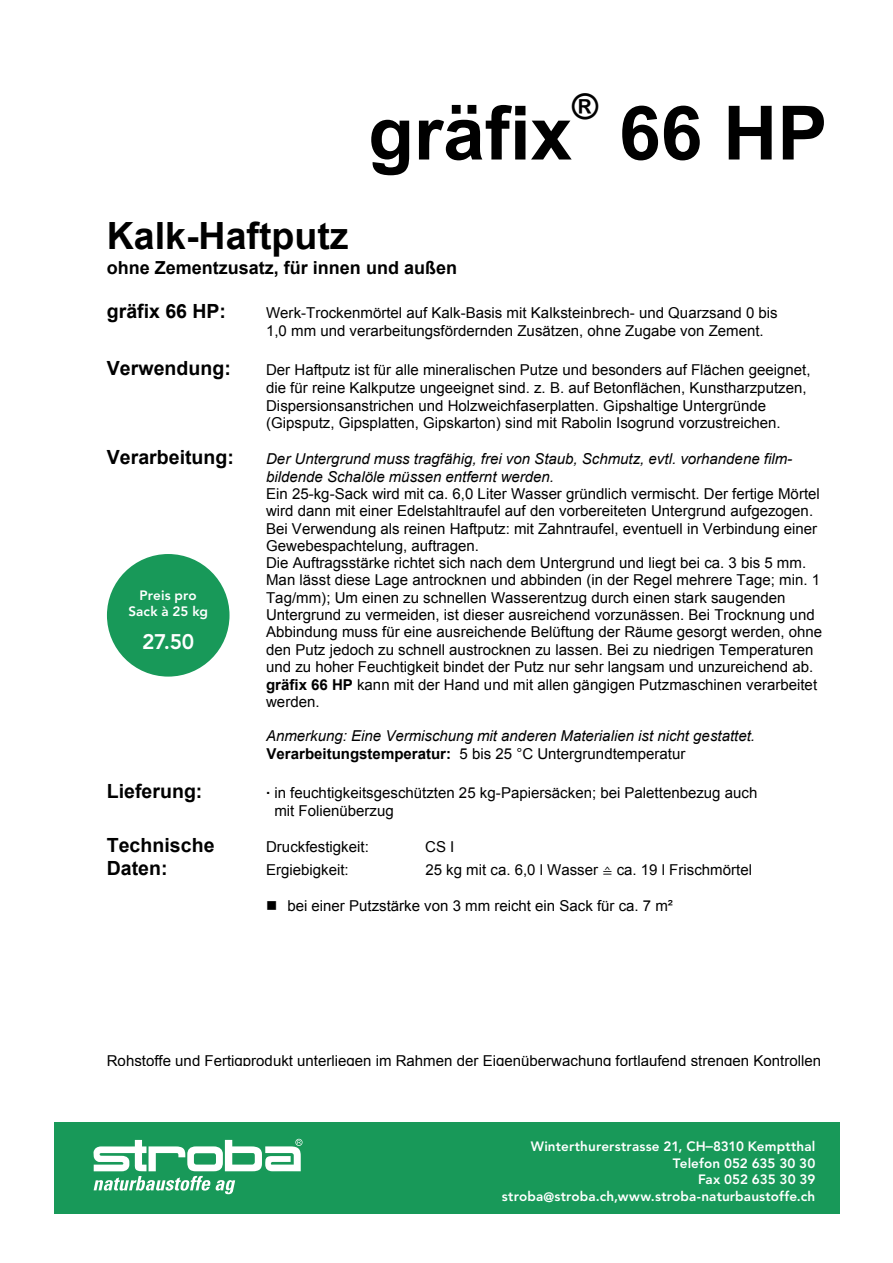
<style>
.page{position:relative;width:893px;height:1263px;background:#fff}
.page>*{position:absolute;margin:0;border:0;box-sizing:border-box;transform-origin:0 0}
.t1{font:700 75px "Arial";color:#000}
.t2{font:700 37.5px "Arial";color:#000}
.t3{font:700 35.25px "Arial";color:#000}
.t4{font:800 21px "Avenir LT Std";color:#fff}
.t5{font:700 19.5px "Arial";color:#000}
.t6{font:700 18px "Arial";color:#000}
.t7{font:15px/17.4px "Arial";color:#000}
.t8{font:italic 15px/17.5px "Arial";color:#000}
.t9{font:800 13.5px/16.5px "Avenir LT Std";letter-spacing:.01em;color:#fff;text-align:center}
.s1{font-style:italic}
.s2{font-weight:700}
.s3{font-weight:700;font-style:normal}
.s4{font-style:normal}
.s5{font-family:"Cambria Math";font-size:13.5px}
</style>
<div class="page">
<div style="left:54px;top:1122px;width:785px;height:91px;background:#189959"></div>
<svg style="left:94px;top:1139px;width:208px;height:55px"></svg>
<div style="left:107px;top:554px;width:122px;height:123px;background:#189959;border-radius:50%"></div>
<p class="t1" style="left:368px;top:84px;width:206px">gräfix</p>
<p class="t3" style="left:572px;top:83px;width:28px">®</p>
<p class="t1" style="left:619px;top:84px;width:210px">66 HP</p>
<p class="t2" style="left:107px;top:211px;width:243px">Kalk-Haftputz</p>
<p class="t6" style="left:107px;top:256px;width:352px">ohne Zementzusatz, für innen und außen</p>
<p class="t5" style="left:107px;top:298px;width:121px">gräfix 66 HP:</p>
<p class="t7" style="left:266px;top:303px;width:513px;line-height:18.1px">Werk-Trockenmörtel auf Kalk-Basis mit Kalksteinbrech- und Quarzsand 0 bis<br>1,0 mm und verarbeitungsfördernden Zusätzen, ohne Zugabe von Zement.</p>
<p class="t5" style="left:107px;top:355px;width:126px">Verwendung:</p>
<p class="t7" style="left:266px;top:361px;width:546px">Der Haftputz ist für alle mineralischen Putze und besonders auf Flächen geeignet, die für reine Kalkputze ungeeignet sind. z. B. auf Betonflächen, Kunstharzputzen, Dispersionsanstrichen und Holzweichfaserplatten. Gipshaltige Untergründe (Gipsputz, Gipsplatten, Gipskarton) sind mit Rabolin Isogrund vorzustreichen.</p>
<p class="t5" style="left:107px;top:444px;width:129px">Verarbeitung:</p>
<p class="t7" style="left:266px;top:450px;width:558px"><span class="s1">Der Untergrund muss tragfähig, frei von Staub, Schmutz, evtl. vorhandene film&shy;bildende Schalöle müssen entfernt werden.<br></span>Ein 25-kg-Sack wird mit ca. 6,0 Liter Wasser gründlich vermischt. Der fertige Mörtel wird dann mit einer Edelstahltraufel auf den vorbereiteten Untergrund aufgezogen.<br>Bei Verwendung als reinen Haftputz: mit Zahntraufel, eventuell in Verbindung einer Gewebespachtelung, auftragen.<br>Die Auftragsstärke richtet sich nach dem Untergrund und liegt bei ca. 3 bis 5 mm.<br>Man lässt diese Lage antrocknen und abbinden (in der Regel mehrere Tage; min. 1<br>Tag/mm); Um einen zu schnellen Wasserentzug durch einen stark saugenden Untergrund zu vermeiden, ist dieser ausreichend vorzunässen. Bei Trocknung und Abbindung muss für eine ausreichende Belüftung der Räume gesorgt werden, ohne den Putz jedoch zu schnell austrocknen zu lassen. Bei zu niedrigen Temperaturen und zu hoher Feuchtigkeit bindet der Putz nur sehr langsam und unzureichend ab. <span class="s2">gräfix 66 HP</span> kann mit der Hand und mit allen gängigen Putzmaschinen verarbeitet werden.</p>
<p class="t8" style="left:266px;top:727px;width:490px">Anmerkung: Eine Vermischung mit anderen Materialien ist nicht gestattet.<br><span class="s3">Verarbeitungstemperatur:</span> <span class="s4">5 bis 25 °C Untergrundtemperatur</span></p>
<p class="t5" style="left:107px;top:778px;width:97px">Lieferung:</p>
<p class="t7" style="left:274px;top:784px;width:484px;line-height:18.1px;text-indent:-8px"><sup>.</sup> in feuchtigkeitsgeschützten 25 kg-Papiersäcken; bei Palettenbezug auch mit Folienüberzug</p>
<p class="t5" style="left:107px;top:832px;width:109px">Technische</p>
<p class="t7" style="left:266px;top:838px;width:104px">Druckfestigkeit:</p>
<p class="t7" style="left:425px;top:838px;width:31px">CS I</p>
<p class="t5" style="left:107px;top:855px;width:62px">Daten:</p>
<p class="t7" style="left:266px;top:861px;width:84px">Ergiebigkeit:</p>
<p class="t7" style="left:425px;top:861px;width:328px">25 kg mit ca. 6,0 l Wasser <span class="s5">≙</span> ca. 19 l Frischmörtel</p>
<p class="t7" style="left:266px;top:897px;width:408px">■ bei einer Putzstärke von 3 mm reicht ein Sack für ca. 7 m²</p>
<p class="t9" style="left:128px;top:587px;width:81px">Preis pro<br>Sack à 25 kg</p>
<p class="t4" style="left:142px;top:629px;width:54px">27.50</p>
<p class="t7" style="left:107px;top:1052px;width:716px">Rohstoffe und Fertigprodukt unterliegen im Rahmen der Eigenüberwachung fortlaufend strengen Kontrollen</p>
<p class="t9" style="left:531px;top:1138px;width:286px">Winterthurerstrasse 21, CH−8310 Kemptthal</p>
<p class="t9" style="left:673px;top:1155px;width:144px">Telefon 052 635 30 30</p>
<p class="t9" style="left:698px;top:1171px;width:119px">Fax 052 635 30 39</p>
<p class="t9" style="left:502px;top:1188px;width:315px">stroba@stroba.ch,www.stroba-naturbaustoffe.ch</p>
</div>
